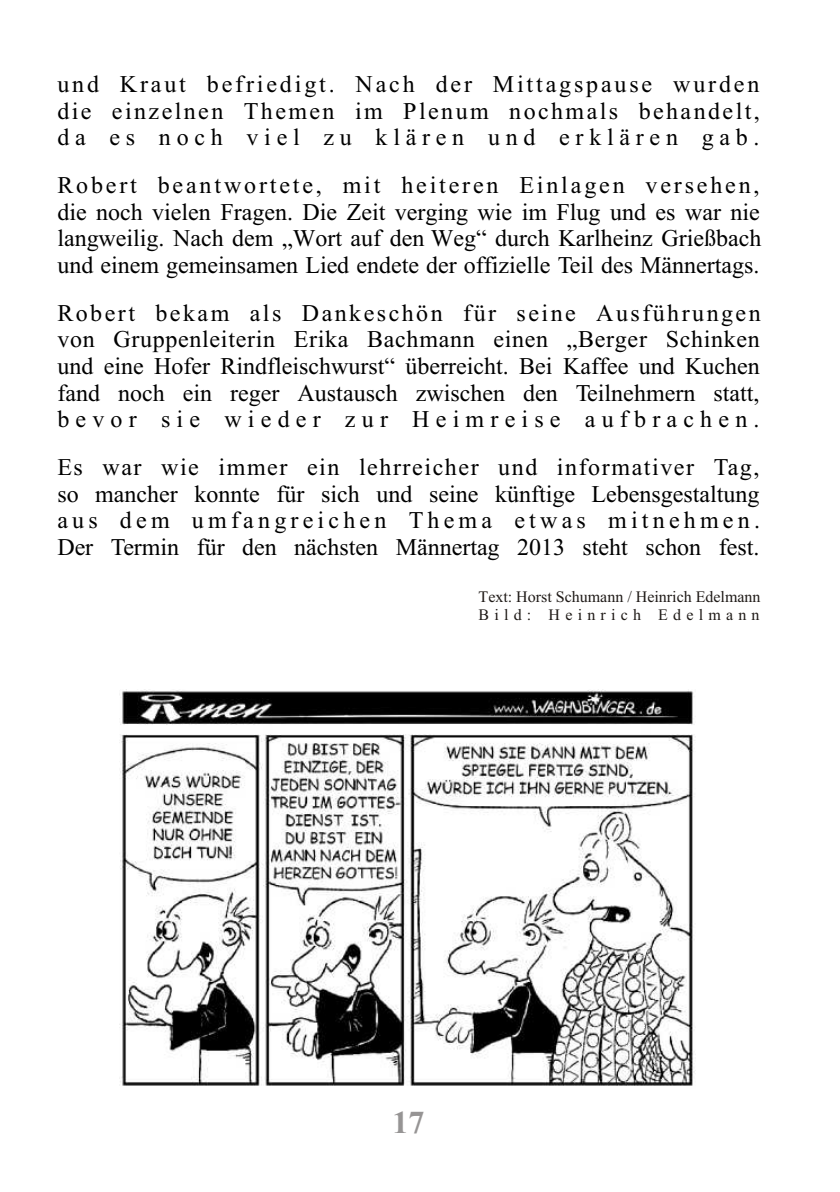
<style>
.page{position:relative;width:840px;height:1192px;background:#fff}
.page>*{position:absolute;margin:0;border:0;box-sizing:border-box;transform-origin:0 0}
.t1{font:700 32px "Times New Roman";color:#969494}
.t2{font:24px/26.6px "Times New Roman";color:#000;text-align:justify}
.t3{font:16px/17.8px "Times New Roman";color:#1f1a17}
</style>
<div class="page">
<img style="left:119px;top:689px;width:577px;height:397px">
<p class="t2" style="left:57px;top:73px;width:704px">und Kraut befriedigt. Nach der Mittagspause wurden die einzelnen Themen im Plenum nochmals behandelt, da es noch viel zu klären und erklären gab.</p>
<p class="t2" style="left:57px;top:174px;width:706px">Robert beantwortete, mit heiteren Einlagen versehen, die noch vielen Fragen. Die Zeit verging wie im Flug und es war nie langweilig. Nach dem „Wort auf den Weg“ durch Karlheinz Grießbach und einem gemeinsamen Lied endete der offizielle Teil des Männertags.</p>
<p class="t2" style="left:57px;top:302px;width:705px">Robert bekam als Dankeschön für seine Ausführungen von Gruppenleiterin Erika Bachmann einen „Berger Schinken und eine Hofer Rindfleischwurst“ überreicht. Bei Kaffee und Kuchen fand noch ein reger Austausch zwischen den Teilnehmern statt, bevor sie wieder zur Heimreise aufbrachen.</p>
<p class="t2" style="left:57px;top:456px;width:704px">Es war wie immer ein lehrreicher und informativer Tag, so mancher konnte für sich und seine künftige Lebensgestaltung aus dem umfangreichen Thema etwas mitnehmen.<br>Der Termin für den nächsten Männertag 2013 steht schon fest.</p>
<p class="t3" style="left:479px;top:589px;width:284px">Text: Horst Schumann / Heinrich Edelmann<br>Bild: Heinrich Edelmann</p>
<h1 class="t1" style="left:392px;top:1111px;width:33px">17</h1>
</div>
